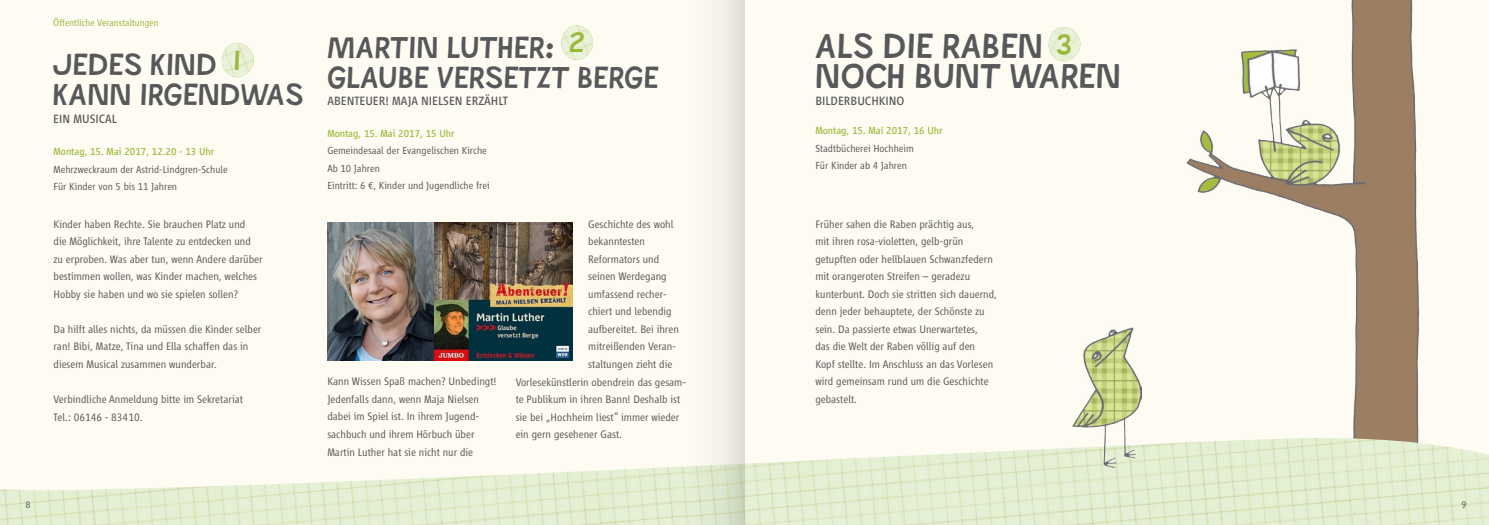
<style>
.page{position:relative;width:1489px;height:525px;background:#fff}
.page>*{position:absolute;margin:0;border:0;box-sizing:border-box;transform-origin:0 0}
.t1{font:30px/30px "Ray Johnson";color:#57585a}
.t2{font:26.25px/30px "Ray Johnson";color:#57585a}
.t3{font:24px "Ray Johnson";color:#9ab93b}
.t4{font:12.5px "Vialog LT";color:#57585a}
.t5{font:300 11.25px/17.5px "Vialog LT";color:#57585a}
.t6{font:300 10.62px/17.5px "Vialog LT";color:#57585a}
.t7{font:10.62px "Vialog LT";color:#9ab93b}
.t8{font:300 10px "Vialog LT";color:#9ab93b}
.t9{font:300 10px "Vialog LT";color:#57585a}
</style>
<div class="page">
<div style="left:0;top:0;width:1488px;height:524px;background:#fefbf2"></div>
<img style="left:1186px;top:0;width:234px;height:438px">
<img style="left:0;top:438px;width:1488px;height:86px">
<img style="left:221px;top:43px;width:33px;height:35px">
<img style="left:561px;top:25px;width:33px;height:35px">
<img style="left:327px;top:222px;width:107px;height:138px">
<img style="left:434px;top:222px;width:138px;height:138px">
<img style="left:1048px;top:27px;width:33px;height:35px">
<img style="left:1072px;top:327px;width:69px;height:140px">
<svg style="left:685px;top:438px;width:38px;height:86px"></svg>
<svg style="left:723px;top:0;width:21px;height:524px"></svg>
<p class="t8" style="left:53px;top:17px;width:107px">Öffentliche Veranstaltungen</p>
<h3 class="t3" style="left:233px;top:44px;width:10px">1</h3>
<h2 class="t2" style="left:53px;top:49px;width:252px">JEDES KIND<br>KANN IRGENDWAS</h2>
<p class="t4" style="left:53px;top:111px;width:65px">EIN MUSICAL</p>
<p class="t7" style="left:54px;top:146px;width:162px">MONTAG, 15. MAI 2017, 12.20 - 13 U HR</p>
<p class="t6" style="left:54px;top:160px;width:176px">Mehrzweckraum der Astrid-Lindgren-Schule<br>Für Kinder von 5 bis 11 Jahren</p>
<p class="t5" style="left:54px;top:215px;width:211px">Kinder haben Rechte. Sie brauchen Platz und<br>die Möglichkeit, ihre Talente zu entdecken und zu erproben. Was aber tun, wenn Andere darüber bestimmen wollen, was Kinder machen, welches Hobby sie haben und wo sie spielen sollen?</p>
<p class="t5" style="left:54px;top:320px;width:209px">Da hilft alles nichts, da müssen die Kinder selber ran! Bibi, Matze, Tina und Ella schaffen das in diesem Musical zusammen wunderbar.</p>
<p class="t5" style="left:54px;top:390px;width:191px">Verbindliche Anmeldung bitte im Sekretariat<br>Tel.: 06146 - 83410.</p>
<h3 class="t3" style="left:569px;top:26px;width:17px">2</h3>
<h1 class="t1" style="left:815px;top:30px;width:307px">ALS DIE RABEN<br>NOCH BUNT WAREN</h1>
<p class="t4" style="left:815px;top:94px;width:91px">BILDERBUCHKINO</p>
<h3 class="t3" style="left:1056px;top:28px;width:17px">3</h3>
<h2 class="t2" style="left:327px;top:32px;width:333px">MARTIN LUTHER:<br>GLAUBE VERSETZT BERGE</h2>
<p class="t4" style="left:327px;top:94px;width:182px">ABENTEUER! MAJA N IELSEN ERZÄHLT</p>
<p class="t7" style="left:327px;top:127px;width:129px">MONTAG, 15. MAI 2017, 15 U HR</p>
<p class="t6" style="left:327px;top:142px;width:164px">Gemeindesaal der Evangelischen Kirche<br>Ab 10 Jahren<br>Eintritt: 6 €, Kinder und Jugendliche frei</p>
<p class="t5" style="left:327px;top:373px;width:171px">Kann Wissen Spaß machen? Unbedingt!<br>Jedenfalls dann, wenn Maja Nielsen dabei im Spiel ist. In ihrem Jugend&shy;sachbuch und ihrem Hörbuch über Martin Luther hat sie nicht nur die</p>
<p class="t5" style="left:588px;top:215px;width:87px">Geschichte des wohl</p>
<p class="t5" style="left:588px;top:233px;width:58px">bekanntesten</p>
<p class="t5" style="left:588px;top:250px;width:73px">Reformators und</p>
<p class="t5" style="left:588px;top:268px;width:80px">seinen Werdegang</p>
<p class="t5" style="left:588px;top:285px;width:80px">umfassend recher-</p>
<p class="t5" style="left:588px;top:303px;width:85px">chiert und lebendig</p>
<p class="t5" style="left:588px;top:320px;width:92px">aufbereitet. Bei ihren</p>
<p class="t5" style="left:588px;top:338px;width:89px">mitreißenden Veran-</p>
<p class="t5" style="left:588px;top:355px;width:86px">staltungen zieht die</p>
<p class="t5" style="left:515px;top:373px;width:172px">Vorlesekünstlerin obendrein das gesam-</p>
<p class="t5" style="left:515px;top:390px;width:166px">te Publikum in ihren Bann! Deshalb ist</p>
<p class="t5" style="left:515px;top:408px;width:165px">sie bei „Hochheim liest“ immer wieder</p>
<p class="t5" style="left:515px;top:425px;width:108px">ein gern gesehener Gast.</p>
<p class="t7" style="left:815px;top:125px;width:129px">MONTAG, 15. MAI 2017, 16 U HR</p>
<p class="t6" style="left:815px;top:139px;width:100px">Stadtbücherei Hochheim<br>Für Kinder ab 4 Jahren</p>
<p class="t5" style="left:815px;top:215px;width:183px">Früher sahen die Raben prächtig aus,<br>mit ihren rosa-violetten, gelb-grün getupften oder hellblauen Schwanzfedern mit orangeroten Streifen – geradezu kunterbunt. Doch sie stritten sich dauernd, denn jeder behauptete, der Schönste zu sein. Da passierte etwas Unerwartetes,<br>das die Welt der Raben völlig auf den Kopf stellte. Im Anschluss an das Vorlesen wird gemeinsam rund um die Geschichte gebastelt.</p>
<p class="t9" style="left:25px;top:499px;width:7px">8</p>
<p class="t9" style="left:1461px;top:499px;width:7px">9</p>
</div>
